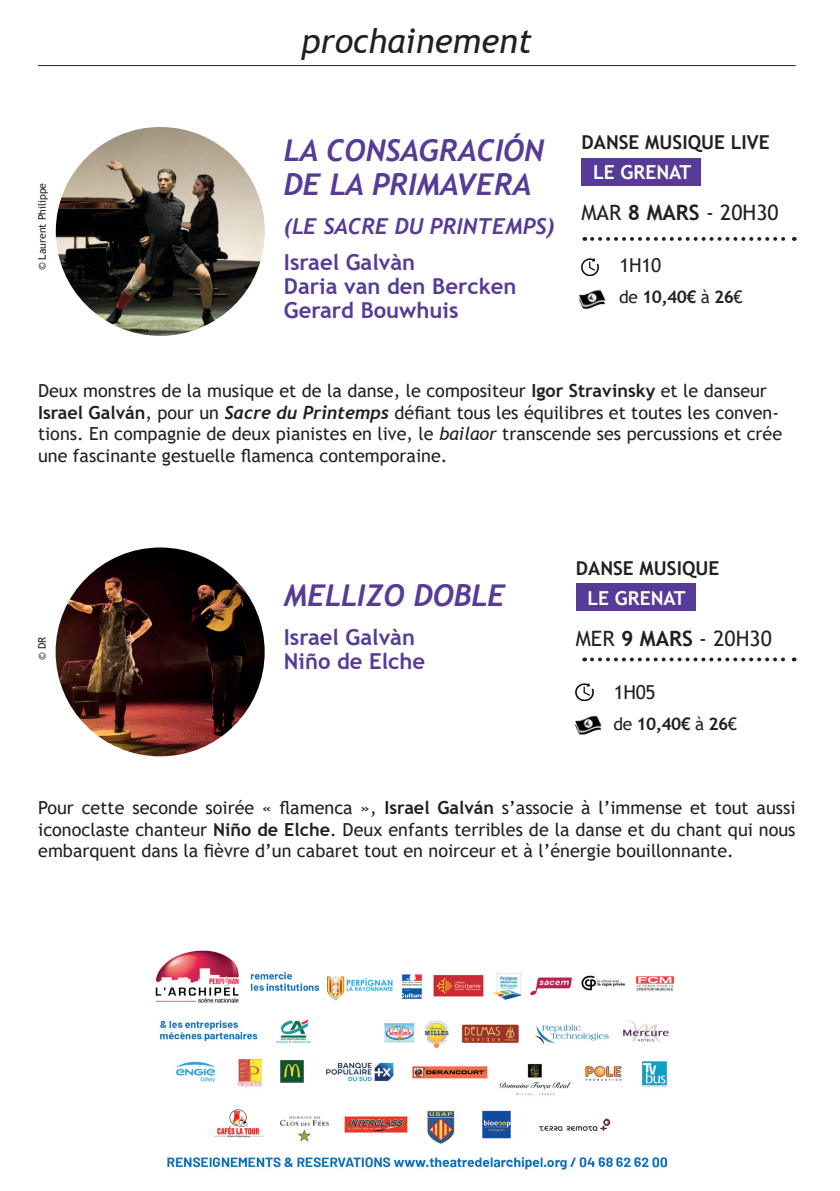
<style>
.page{position:relative;width:840px;height:1191px;background:#fff}
.page>*{position:absolute;margin:0;border:0;box-sizing:border-box;transform-origin:0 0}
.t1{font:italic 34px "Trebuchet MS";color:#231f20}
.t2{font:italic 700 30px/34px "Trebuchet";color:#573b97}
.t3{font:700 22px/24px "Trebuchet MS";color:#573b97}
.t4{font:italic 700 22px "Trebuchet";color:#573b97}
.t5{font:21.2px "Trebuchet MS";color:#231f20}
.t6{font:700 19.2px "Trebuchet MS";color:#231f20}
.t7{font:700 19.2px "Trebuchet MS";color:#fff}
.t8{font:19.2px "Trebuchet MS";letter-spacing:-.02em;color:#231f20}
.t9{font:18px/21.6px "Trebuchet MS";color:#231f20}
.t10{font:700 17.4px "Trebuchet MS";letter-spacing:-.03em;color:#231f20}
.t11{font:10.4px "Trebuchet MS";color:#231f20}
.s1{font-weight:700}
.s2{font-weight:400}
.s3{font-family:"Trebuchet";font-weight:700;font-style:italic}
.s4{font-style:italic}
</style>
<div class="page">
<img style="left:155px;top:950px;width:519px;height:219px">
<hr style="left:38px;top:65px;width:757px;height:1px;background:#231f20">
<img style="left:56px;top:127px;width:209px;height:209px;border-radius:104px">
<img style="left:56px;top:547px;width:208px;height:209px;border-radius:104px">
<img style="left:578px;top:290px;width:28px;height:20px">
<img style="left:575px;top:715px;width:27px;height:20px">
<div style="left:581px;top:159px;width:119px;height:27px;background:#573b97"></div>
<div style="left:575px;top:584px;width:119px;height:27px;background:#573b97"></div>
<svg style="left:591px;top:237px;width:203px;height:4px"></svg>
<svg style="left:591px;top:657px;width:203px;height:4px"></svg>
<img style="left:581px;top:258px;width:17px;height:17px">
<img style="left:575px;top:683px;width:17px;height:17px">
<p class="t11" style="left:36px;top:270px;width:89px;rotate:-90deg">© Laurent Philippe</p>
<h1 class="t1" style="left:301px;top:20px;width:232px">prochainement</h1>
<h2 class="t2" style="left:284px;top:134px;width:261px">LA CONSAGRACIÓN<br>DE LA PRIMAVERA</h2>
<p class="t4" style="left:284px;top:213px;width:272px">(LE SACRE DU PRINTEMPS)</p>
<p class="t3" style="left:284px;top:250px;width:234px">Israel Galvàn<br>Daria van den Bercken<br>Gerard Bouwhuis</p>
<p class="t6" style="left:581px;top:130px;width:189px">DANSE MUSIQUE LIVE</p>
<p class="t7" style="left:593px;top:160px;width:100px">LE GRENAT</p>
<p class="t5" style="left:581px;top:199px;width:198px">MAR <span class="s1">8 MARS</span> - 20H30</p>
<p class="t8" style="left:619px;top:253px;width:43px">1H10</p>
<p class="t10" style="left:619px;top:286px;width:125px"><span class="s2">de</span> 10,40€ <span class="s2">à</span> 26<span class="s2">€</span></p>
<p class="t9" style="left:38px;top:380px;width:745px">Deux monstres de la musique et de la danse, le compositeur <span class="s1">Igor Stravinsky</span> et le danseur <span class="s1">Israel Galván</span>, pour un <span class="s3">Sacre du Printemps</span> défiant tous les équilibres et toutes les conven&shy;tions. En compagnie de deux pianistes en live, le <span class="s4">bailaor</span> transcende ses percussions et crée une fascinante gestuelle flamenca contemporaine.</p>
<p class="t11" style="left:35px;top:659px;width:25px;rotate:-90deg">© DR</p>
<h2 class="t2" style="left:283px;top:578px;width:223px">MELLIZO DOBLE</h2>
<p class="t3" style="left:283px;top:625px;width:143px">Israel Galvàn<br>Niño de Elche</p>
<p class="t6" style="left:575px;top:556px;width:145px">DANSE MUSIQUE</p>
<p class="t7" style="left:587px;top:586px;width:100px">LE GRENAT</p>
<p class="t5" style="left:575px;top:625px;width:197px">MER <span class="s1">9 MARS</span> - 20H30</p>
<p class="t8" style="left:613px;top:679px;width:43px">1H05</p>
<p class="t10" style="left:613px;top:712px;width:125px"><span class="s2">de</span> 10,40€ <span class="s2">à</span> 26<span class="s2">€</span></p>
<p class="t9" style="left:38px;top:796px;width:758px;text-align:justify">Pour cette seconde soirée « flamenca », <span class="s1">Israel Galván</span> s’associe à l’immense et tout aussi iconoclaste chanteur <span class="s1">Niño de Elche</span>. Deux enfants terribles de la danse et du chant qui nous embarquent dans la fièvre d’un cabaret tout en noirceur et à l’énergie bouillonnante.</p>
</div>
